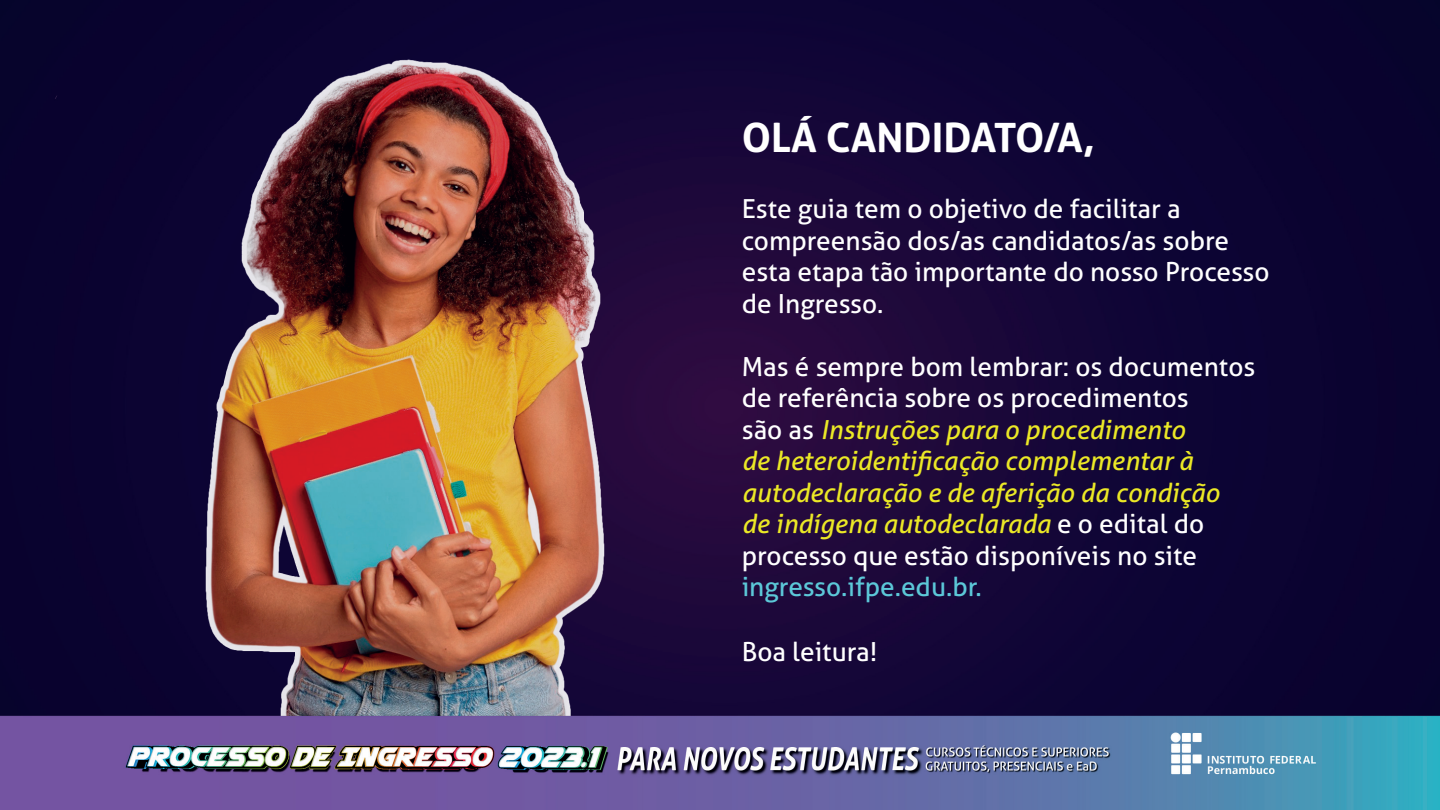
<style>
.page{position:relative;width:1440px;height:810px;background:#fff}
.page>*{position:absolute;margin:0;border:0;box-sizing:border-box;transform-origin:0 0}
.t1{font:700 40.5px "Aller";color:#fff}
.t2{font:italic 26.25px/31.5px "Aller";color:#ebe826}
.t3{font:26.25px/31.5px "Aller";color:#fff}
.t4{font:26.25px "Aller";color:#5cc8d8}
.s1{font-style:normal;color:#fff}
</style>
<div class="page">
<img style="left:0;top:0;width:1440px;height:810px">
<img style="left:189px;top:38px;width:432px;height:678px">
<h1 class="t1" style="left:742px;top:112px;width:355px">OLÁ CANDIDATO/A,</h1>
<p class="t3" style="left:742px;top:193px;width:529px">Este guia tem o objetivo de facilitar a compreensão dos/as candidatos/as sobre esta etapa tão importante do nosso Processo de Ingresso.</p>
<p class="t2" style="left:742px;top:350px;width:515px"><span class="s1">Mas é sempre bom lembrar: os documentos de referência sobre os procedimentos<br>são as</span> Instruções para o procedimento<br>de heteroidentificação complementar à autodeclaração e de aferição da condição<br>de indígena autodeclarada <span class="s1">e o edital do processo que estão disponíveis no site</span></p>
<p class="t4" style="left:742px;top:571px;width:242px">ingresso.ifpe.edu.br.</p>
<p class="t3" style="left:742px;top:636px;width:137px">Boa leitura!</p>
</div>
